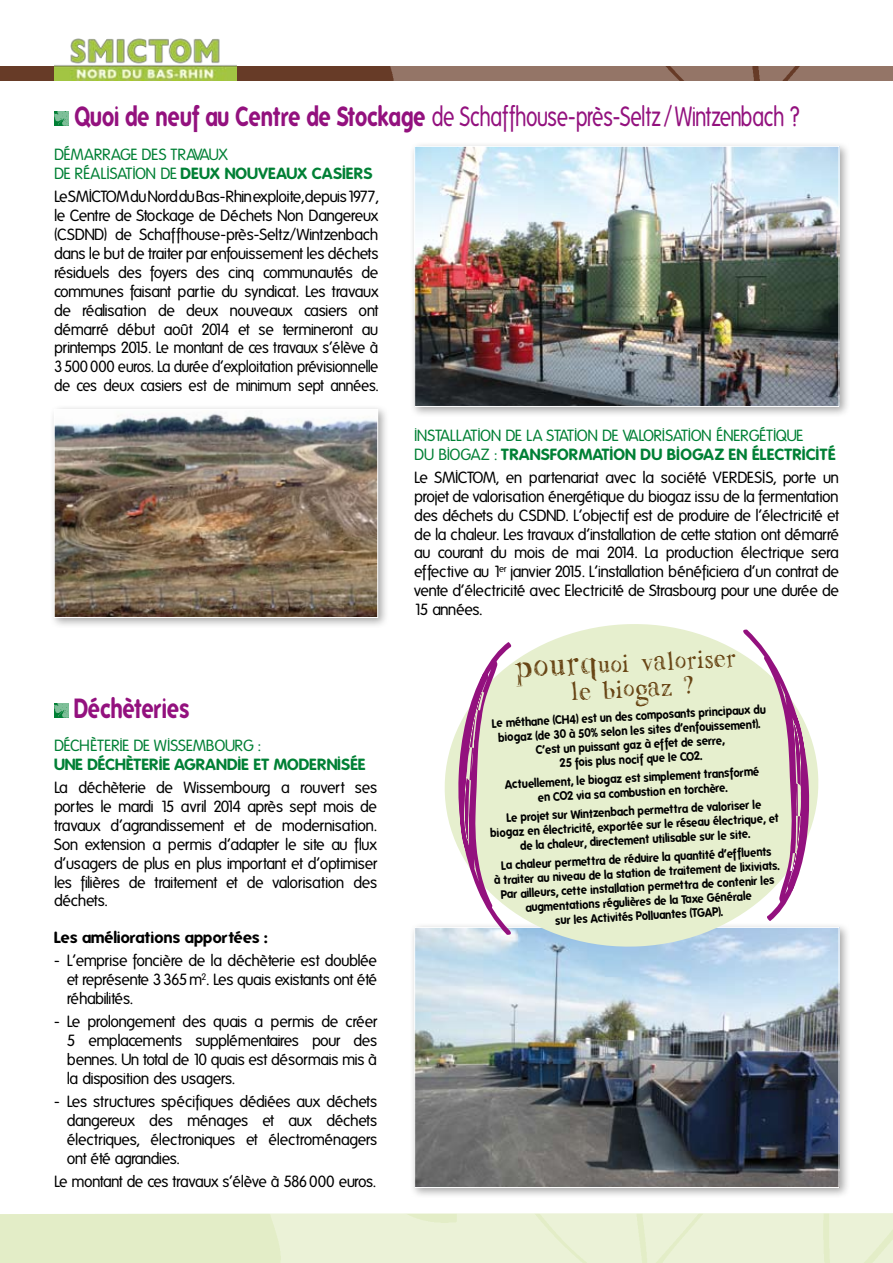
<style>
.page{position:relative;width:893px;height:1263px;background:#fff}
.page>*{position:absolute;margin:0;border:0;box-sizing:border-box;transform-origin:0 0}
.t1{font:27px "Folks";color:#93117e;scale:.78 1}
.t2{font:700 27px "Folks";color:#93117e;scale:.78 1}
.t3{font:22.5px/25.5px "Lemonade";color:#684515;text-align:center}
.t4{font:15.75px/18.9px "Folks";letter-spacing:-.035em;color:#000;text-align:justify}
.t5{font:700 15.75px "Folks";color:#008035}
.t6{font:15.75px "Folks";color:#008035}
.t7{font:15.75px/18.9px "Folks";letter-spacing:-.035em;color:#008035}
.t8{font:700 15.75px "Folks";color:#000}
.t9{font:700 12px/14.4px "Folks";color:#000;text-align:center;scale:.9 1}
.s1{font-weight:700}
.s2{font-weight:400}
.s3{font-size:30px}
</style>
<div class="page">
<div style="left:0;top:66px;width:893px;height:15px;background:#673b27"></div>
<div style="left:390px;top:66px;width:502px;height:15px;background:#947567"></div>
<img style="left:54px;top:38px;width:182px;height:43px">
<div style="left:0;top:1213px;width:268px;height:50px;background:#e3edc7"></div>
<img style="left:268px;top:1213px;width:624px;height:50px">
<svg style="left:892px;top:66px;width:1px;height:15px"></svg>
<svg style="left:892px;top:1213px;width:1px;height:50px"></svg>
<svg style="left:54px;top:112px;width:1px;height:14px"></svg>
<img style="left:55px;top:112px;width:14px;height:14px">
<svg style="left:54px;top:703px;width:15px;height:15px"></svg>
<img style="left:55px;top:703px;width:14px;height:14px">
<div style="left:409px;top:141px;width:448px;height:283px;background:#000;opacity:.35"></div>
<img style="left:416px;top:148px;width:421px;height:257px">
<div style="left:414px;top:146px;width:425px;height:261px;border:1px solid #fff"></div>
<div style="left:409px;top:922px;width:448px;height:283px;background:#000;opacity:.35"></div>
<img style="left:416px;top:929px;width:421px;height:257px">
<div style="left:49px;top:404px;width:346px;height:231px;background:#000;opacity:.35"></div>
<img style="left:56px;top:411px;width:320px;height:205px">
<div style="left:54px;top:409px;width:324px;height:209px;border:1px solid #fff"></div>
<svg style="left:440px;top:624px;width:383px;height:328px;background:#e4eed2"></svg>
<svg style="left:448px;top:624px;width:79px;height:319px"></svg>
<svg style="left:725px;top:624px;width:108px;height:322px"></svg>
<h1 class="t1" style="left:75px;top:102px;width:931px"><span class="s1">QUOI DE NEUF AU CENTRE DE STOCKAGE</span> de Schaffhouse-près-Seltz /Wintzenbach ?</h1>
<p class="t7" style="left:54px;top:145px;width:176px">Démarrage des travaux de réalisation</p>
<p class="t5" style="left:160px;top:164px;width:77px"><span class="s2">de</span> DEUX NOU</p>
<p class="t5" style="left:259px;top:164px;width:64px">VEAUX CASIERS</p>
<p class="t4" style="left:54px;top:187px;width:326px">Le SMICTOM du Nord du Bas-Rhin exploite, depuis 1977, le Centre de Stockage de Déchets Non Dangereux (CSDND) de Schaffhouse-près-Seltz/Wintzenbach dans le but de traiter par enfouissement les déchets résiduels des foyers des cinq communautés de communes faisant partie du syndicat. Les travaux de réalisation de deux nouveaux casiers ont démarré début août 2014 et se termineront au printemps 2015. Le montant de ces travaux s’élève à 3 500 000 euros. La durée d’exploitation prévisionnelle de ces deux casiers est de minimum sept années.</p>
<h1 class="t2" style="left:75px;top:692px;width:149px">DÉCHÈTERIES</h1>
<p class="t6" style="left:54px;top:737px;width:151px">Déchèteri e de Wissembo</p>
<p class="t6" style="left:225px;top:737px;width:38px">urg :</p>
<p class="t5" style="left:54px;top:755px;width:11px">UNE</p>
<p class="t5" style="left:88px;top:755px;width:55px">DÉCHÈTERIE</p>
<p class="t5" style="left:175px;top:755px;width:11px">AGRANDIE</p>
<p class="t5" style="left:254px;top:755px;width:31px">ET MODERNIS</p>
<p class="t5" style="left:351px;top:755px;width:16px">ÉE</p>
<p class="t4" style="left:54px;top:778px;width:325px">La déchèterie de Wissembourg a rouvert ses portes le mardi 15 avril 2014 après sept mois de travaux d’agrandissement et de modernisation.<br>Son extension a permis d’adapter le site au flux d’usagers de plus en plus important et d’optimiser les filières de traitement et de valorisation des déchets.</p>
<p class="t8" style="left:54px;top:928px;width:215px">LES AMÉLIORATIONS APPORTÉES :</p>
<p class="t4" style="left:67px;top:951px;width:312px;text-indent:-13px">- L’emprise foncière de la déchèterie est doublée et représente 3 365 m<sup>2</sup>². Les quais existants ont été réhabilités.</p>
<p class="t4" style="left:67px;top:1012px;width:312px;text-indent:-13px">- Le prolongement des quais a permis de créer 5 emplacements supplémentaires pour des bennes. Un total de 10 quais est désormais mis à la disposition des usagers.</p>
<p class="t4" style="left:67px;top:1092px;width:312px;text-indent:-13px">- Les structures spécifiques dédiées aux déchets dangereux des ménages et aux déchets électriques, électroniques et électroménagers ont été agrandies.</p>
<p class="t4" style="left:54px;top:1172px;width:323px">Le montant de ces travaux s’élève à 586 000 euros.</p>
<p class="t6" style="left:414px;top:427px;width:65px">Installation</p>
<p class="t6" style="left:505px;top:427px;width:71px">de la station</p>
<p class="t6" style="left:602px;top:427px;width:45px">de valoris</p>
<p class="t6" style="left:673px;top:427px;width:17px">ation</p>
<p class="t6" style="left:716px;top:427px;width:89px">énergétique</p>
<p class="t5" style="left:414px;top:445px;width:98px"><span class="s2">du biogaz :</span> TRANSFORMATION</p>
<p class="t5" style="left:641px;top:445px;width:37px">DU BIOGAZ</p>
<p class="t5" style="left:729px;top:445px;width:40px">EN ÉLECTRICIT</p>
<p class="t5" style="left:828px;top:445px;width:9px">É</p>
<p class="t4" style="left:414px;top:468px;width:426px">Le SMICTOM, en partenariat avec la société VERDESIS, porte un projet de valorisation énergétique du biogaz issu de la fermentation des déchets du CSDND. L’objectif est de produire de l’électricité et de la chaleur. Les travaux d’installation de cette station ont démarré au courant du mois de mai 2014. La production électrique sera effective au 1<sup>er</sup> janvier 2015. L’installation bénéficiera d’un contrat de vente d’électricité avec Electricité de Strasbourg pour une durée de 15 années.</p>
<h2 class="t3" style="left:515px;top:660px;width:223px;rotate:-3deg"><span class="s3">Pourq</span>uoi valoriser le biogaz ?</h2>
<p class="t9" style="left:491px;top:716px;width:307px;rotate:-3deg">LE MÉTHANE (CH4) EST UN DES COMPOSANTS PRINCIPAUX DU BIOGAZ (DE 30 À 50% SELON LES SITES D’ENFOUISSEMENT).<br>C’EST UN PUISSANT GAZ À EFFET DE SERRE,<br>25 FOIS PLUS NOCIF QUE LE CO2.</p>
<p class="t9" style="left:505px;top:777px;width:283px;rotate:-3deg">ACTUELLEMENT, LE BIOGAZ EST SIMPLEMENT TRANSFORMÉ<br>EN CO2 VIA SA COMBUSTION EN TORCHÈRE.</p>
<p class="t9" style="left:490px;top:811px;width:322px;rotate:-3deg">LE PROJET SUR WINTZENBACH PERMETTRA DE VALORISER LE<br>BIOGAZ EN ÉLECTRICITÉ, EXPORTÉE SUR LE RÉSEAU ÉLECTRIQUE, ET<br>DE LA CHALEUR, DIRECTEMENT UTILISABLE SUR LE SITE.</p>
<p class="t9" style="left:493px;top:859px;width:319px;rotate:-3deg">LA CHALEUR PERMETTRA DE RÉDUIRE LA QUANTITÉ D’EFFLUENTS<br>À TRAITER AU NIVEAU DE LA STATION DE TRAITEMENT DE LIXIVIATS.<br>PAR AILLEURS, CETTE INSTALLATION PERMETTRA DE CONTENIR LES AUGMENTATIONS RÉGULIÈRES DE LA TAXE GÉNÉRALE<br>SUR LES ACTIVITÉS POLLUANTES (TGAP).</p>
</div>
